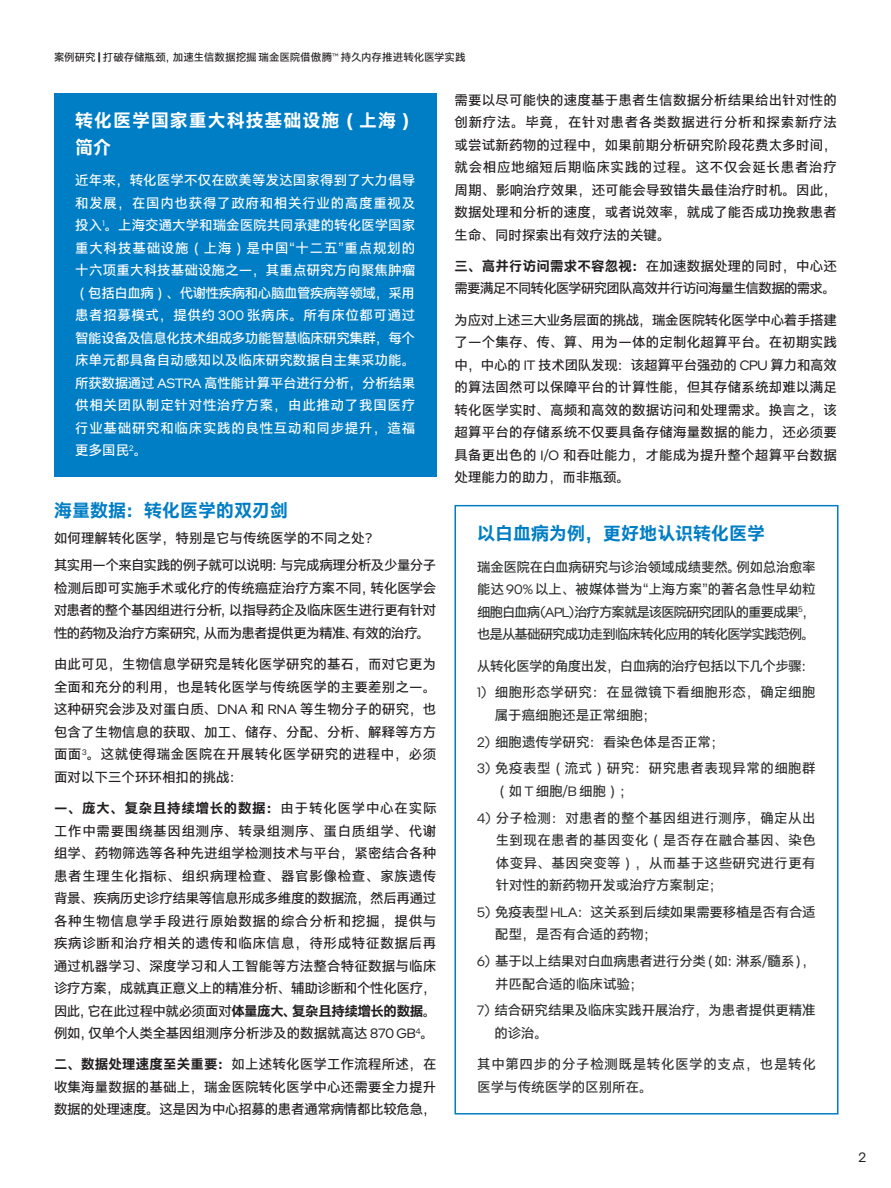
<style>
.page{position:relative;width:891px;height:1188px;background:#fff}
.page>*{position:absolute;margin:0;border:0;box-sizing:border-box;transform-origin:0 0}
.CopyHeaderBlue{font:700 18px "Intel Clear Hans";color:#007ec5}
.CopyHeaderBlue-2{font:700 18px/27px "Intel Clear Hans";letter-spacing:.05em;color:#fff}
.MainCopy___Caption{font:13.5px/22.5px "Intel Clear Hans";color:#231f20;text-align:justify}
.MainCopy___Caption-2{font:13.5px/22.5px "Intel Clear Hans";letter-spacing:.05em;color:#fff;text-align:justify}
.MainCopy___Caption-3{font:13.5px/22.5px "Intel Clear Hans";color:#2d2f2e;text-align:justify}
.MainCopy___Caption-4{font:13.5px/22.5px "Intel Clear Hans";letter-spacing:.035em;color:#2d2f2e}
.MainCopy___Caption-5{font:13.5px/22.5px "Intel Clear Hans";letter-spacing:-.06em;color:#231f20}
.MainCopy___Caption-6{font:13.5px/22.5px "Intel Clear Hans";letter-spacing:-.02em;color:#2d2f2e}
.MainCopy___Caption-7{font:13.5px/22.5px "Intel Clear Hans";letter-spacing:.045em;color:#2d2f2e}
.MainCopy___Caption-8{font:13.5px "Intel Clear Hans";letter-spacing:-.04em;color:#2d2f2e}
.MainCopy___Caption-9{font:13.5px "Intel One Display";color:#231f20}
.Document_Header{font:10.5px "Intel Clear Hans";color:#231f20}
.s1{font-family:"Intel One Display";font-weight:700}
.s2{font-family:"Intel One Display"}
.s3{font-weight:700}
</style>
<div class="page">
<div style="left:54px;top:93px;width:382px;height:383px;background:#007ec5"></div>
<div style="left:455px;top:505px;width:384px;height:610px;border:2px solid #007ec5"></div>
<p class="Document_Header" style="left:54px;top:52px;width:413px">案例研究 <span class="s1">|</span> 打破存储瓶颈，加速生信数据挖掘瑞金医院借傲腾<span class="s2">™</span> 持久内存推进转化医学实践</p>
<p class="CopyHeaderBlue-2" style="left:75px;top:107px;width:341px">转化医学国家重大科技基础设施（上海）简介</p>
<p class="MainCopy___Caption-2" style="left:75px;top:169px;width:342px">近年来，转化医学不仅在欧美等发达国家得到了大力倡导和发展，在国内也获得了政府和相关行业的高度重视及投入<sup>1</sup>。上海交通大学和瑞金医院共同承建的转化医学国家重大科技基础设施（上海）是中国“十二五”重点规划的十六项重大科技基础设施之一，其重点研究方向聚焦肿瘤（包括白血病）、代谢性疾病和心脑血管疾病等领域，采用患者招募模式，提供约 <span class="s2">300</span> 张病床。所有床位都可通过智能设备及信息化技术组成多功能智慧临床研究集群，每个床单元都具备自动感知以及临床研究数据自主集采功能。所获数据通过 <span class="s2">ASTRA</span> 高性能计算平台进行分析，分析结果供相关团队制定针对性治疗方案，由此推动了我国医疗行业基础研究和临床实践的良性互动和同步提升，造福更多国民<sup>2</sup>。</p>
<p class="CopyHeaderBlue" style="left:54px;top:499px;width:235px">海量数据：转化医学的双刃剑</p>
<p class="MainCopy___Caption" style="left:54px;top:527px;width:325px">如何理解转化医学，特别是它与传统医学的不同之处？</p>
<p class="MainCopy___Caption" style="left:54px;top:554px;width:384px">其实用一个来自实践的例子就可以说明：与完成病理分析及少量分子检测后即可实施手术或化疗的传统癌症治疗方案不同，转化医学会对患者的整个基因组进行分析，以指导药企及临床医生进行更有针对性的药物及治疗方案研究，从而为患者提供更为精准、有效的治疗。</p>
<p class="MainCopy___Caption" style="left:54px;top:653px;width:384px">由此可见，生物信息学研究是转化医学研究的基石，而对它更为全面和充分的利用，也是转化医学与传统医学的主要差别之一。这种研究会涉及对蛋白质、<span class="s2">DNA</span> 和 <span class="s2">RNA</span> 等生物分子的研究，也包含了生物信息的获取、加工、储存、分配、分析、解释等方方面面<sup>3</sup>。这就使得瑞金医院在开展转化医学研究的进程中，必须面对以下三个环环相扣的挑战：</p>
<p class="MainCopy___Caption" style="left:54px;top:797px;width:384px"><span class="s3">一、庞大、复杂且持续增长的数据：</span>由于转化医学中心在实际工作中需要围绕基因组测序、转录组测序、蛋白质组学、代谢组学、药物筛选等各种先进组学检测技术与平台，紧密结合各种患者生理生化指标、组织病理检查、器官影像检查、家族遗传背景、疾病历史诊疗结果等信息形成多维度的数据流，然后再通过各种生物信息学手段进行原始数据的综合分析和挖掘，提供与疾病诊断和治疗相关的遗传和临床信息，待形成特征数据后再通过机器学习、深度学习和人工智能等方法整合特征数据与临床诊疗方案，成就真正意义上的精准分析、辅助诊断和个性化医疗，因此，它在此过程中就必须面对<span class="s3">体量庞大、复杂且持续增长的数据</span>。例如，仅单个人类全基因组测序分析涉及的数据就高达 <span class="s2">870 GB</span><sup>4</sup>。</p>
<p class="MainCopy___Caption" style="left:54px;top:1053px;width:384px"><span class="s3">二、数据处理速度至关重要：</span>如上述转化医学工作流程所述，在收集海量数据的基础上，瑞金医院转化医学中心还需要全力提升数据的处理速度。这是因为中心招募的患者通常病情都比较危急，</p>
<p class="MainCopy___Caption" style="left:455px;top:89px;width:384px">需要以尽可能快的速度基于患者生信数据分析结果给出针对性的创新疗法。毕竟，在针对患者各类数据进行分析和探索新疗法或尝试新药物的过程中，如果前期分析研究阶段花费太多时间，就会相应地缩短后期临床实践的过程。这不仅会延长患者治疗周期、影响治疗效果，还可能会导致错失最佳治疗时机。因此，数据处理和分析的速度，或者说效率，就成了能否成功挽救患者生命、同时探索出有效疗法的关键。</p>
<p class="MainCopy___Caption-5" style="left:455px;top:255px;width:384px"><span class="s3">三、高并行访问需求不容忽视：</span>在加速数据处理的同时，中心还需要满足不同转化医学研究团队高效并行访问海量生信数据的需求。</p>
<p class="MainCopy___Caption" style="left:455px;top:309px;width:384px">为应对上述三大业务层面的挑战，瑞金医院转化医学中心着手搭建了一个集存、传、算、用为一体的定制化超算平台。在初期实践中，中心的 <span class="s2">IT</span> 技术团队发现：该超算平台强劲的 <span class="s2">CPU</span> 算力和高效的算法固然可以保障平台的计算性能，但其存储系统却难以满足转化医学实时、高频和高效的数据访问和处理需求。换言之，该超算平台的存储系统不仅要具备存储海量数据的能力，还必须要具备更出色的 <span class="s2">I/O</span> 和吞吐能力，才能成为提升整个超算平台数据处理能力的助力，而非瓶颈。</p>
<p class="CopyHeaderBlue" style="left:477px;top:523px;width:289px">以白血病为例，更好地认识转化医学</p>
<p class="MainCopy___Caption-3" style="left:477px;top:556px;width:340px">瑞金医院在白血病研究与诊治领域成绩斐然。例如总治愈率能达 <span class="s2">90%</span> 以上、被媒体誉为“上海方案”的著名急性早幼粒细胞白血病 <span class="s2">(APL)</span> 治疗方案就是该医院研究团队的重要成果<sup>5</sup>，也是从基础研究成功走到临床转化应用的转化医学实践范例。</p>
<p class="MainCopy___Caption-8" style="left:477px;top:658px;width:339px">从转化医学的角度出发，白血病的治疗包括以下几个步骤：</p>
<p class="MainCopy___Caption-4" style="left:495px;top:681px;width:323px;text-indent:-17px"><span class="s2">1)</span> 细胞形态学研究：在显微镜下看细胞形态，确定细胞属于癌细胞还是正常细胞；</p>
<p class="MainCopy___Caption-3" style="left:477px;top:731px;width:249px"><span class="s2">2)</span> 细胞遗传学研究：看染色体是否正常；</p>
<p class="MainCopy___Caption-4" style="left:495px;top:757px;width:322px;text-indent:-18px"><span class="s2">3)</span> 免疫表型（流式）研究：研究患者表现异常的细胞群（如 <span class="s2">T</span> 细胞<span class="s2">/B</span> 细胞）；</p>
<p class="MainCopy___Caption-3" style="left:496px;top:807px;width:322px;text-indent:-18px"><span class="s2">4)</span> 分子检测：对患者的整个基因组进行测序，确定从出生到现在患者的基因变化（是否存在融合基因、染色体变异、基因突变等），从而基于这些研究进行更有针对性的新药物开发或治疗方案制定；</p>
<p class="MainCopy___Caption-6" style="left:495px;top:901px;width:322px;text-indent:-18px"><span class="s2">5)</span> 免疫表型 <span class="s2">HLA</span>：这关系到后续如果需要移植是否有合适配型，是否有合适的药物；</p>
<p class="MainCopy___Caption-3" style="left:495px;top:950px;width:322px;text-indent:-18px"><span class="s2">6)</span> 基于以上结果对白血病患者进行分类（如：淋系<span class="s2">/</span>髓系），并匹配合适的临床试验；</p>
<p class="MainCopy___Caption-3" style="left:495px;top:999px;width:323px;text-indent:-17px"><span class="s2">7)</span> 结合研究结果及临床实践开展治疗，为患者提供更精准的诊治。</p>
<p class="MainCopy___Caption-7" style="left:477px;top:1053px;width:340px">其中第四步的分子检测既是转化医学的支点，也是转化医学与传统医学的区别所在。</p>
<p class="MainCopy___Caption-9" style="left:858px;top:1149px;width:9px">2</p>
</div>
